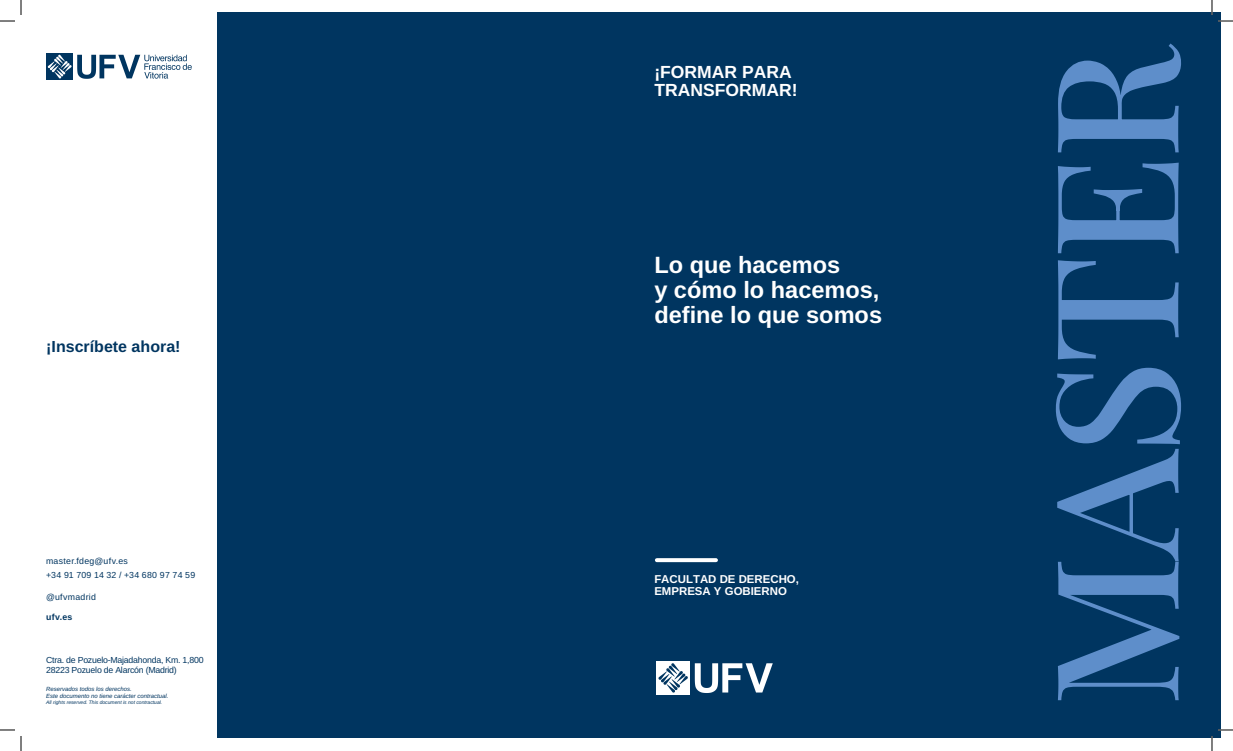
<style>
.page{position:relative;width:1233px;height:751px;background:#fff}
.page>*{position:absolute;margin:0;border:0;box-sizing:border-box;transform-origin:0 0}
.t1{font:500 170.6px "Playfair Display";letter-spacing:-.025em;color:#5e8eca}
.t2{font:700 23.5px/25px "Arimo";color:#fff}
.t3{font:700 17.5px/17.5px "Arimo";color:#fff}
.t4{font:700 16px "Arimo";color:#003560}
.t5{font:700 11.4px/12.5px "Arimo";color:#fff}
.t6{font:8.7px/10.5px "Arimo";letter-spacing:-.025em;color:#003560}
.t7{font:8.7px "Arimo";letter-spacing:.03em;color:#003560}
.t8{font:700 8.7px "Arimo";color:#003560}
.t9{font:italic 6px/7.2px "Arimo";color:#003560}
.t10{font:italic 5px "Arimo";color:#003560}
</style>
<div class="page">
<div style="left:217px;top:12px;width:1003px;height:726px;background:#003560"></div>
<div style="left:656px;top:661px;width:34px;height:33px;background:#fff"></div>
<svg style="left:658px;top:663px;width:30px;height:29px"></svg>
<svg style="left:695px;top:663px;width:78px;height:30px"></svg>
<svg style="left:657px;top:558px;width:59px;height:4px"></svg>
<div style="left:46px;top:53px;width:27px;height:27px;background:#003560"></div>
<svg style="left:48px;top:55px;width:144px;height:24px"></svg>
<svg style="left:1218px;top:20px;width:15px;height:2px"></svg>
<svg style="left:0;top:729px;width:15px;height:1px"></svg>
<svg style="left:1218px;top:729px;width:15px;height:1px"></svg>
<svg style="left:0;top:0;width:22px;height:22px"></svg>
<svg style="left:20px;top:736px;width:2px;height:15px"></svg>
<svg style="left:1211px;top:0;width:1px;height:15px"></svg>
<svg style="left:1211px;top:736px;width:1px;height:15px"></svg>
<h3 class="t4" style="left:46px;top:335px;width:136px">¡Inscríbete ahora!</h3>
<h3 class="t7" style="left:46px;top:554px;width:83px">master.fdeg@ufv.es</h3>
<h3 class="t7" style="left:46px;top:569px;width:151px">+34 91 709 14 32 / +34 680 97 74 59</h3>
<h3 class="t8" style="left:46px;top:611px;width:28px">ufv.es</h3>
<h3 class="t7" style="left:46px;top:590px;width:51px">@ufvmadrid</h3>
<h3 class="t6" style="left:46px;top:655px;width:159px">Ctra. de Pozuelo-Majadahonda, Km. 1,800<br>28223 Pozuelo de Alarcón (Madrid)</h3>
<p class="t9" style="left:46px;top:685px;width:124px">Reservados todos los derechos.<br>Este documento no tiene carácter contractual.</p>
<p class="t10" style="left:46px;top:699px;width:118px">All rights reserved. This document is not contractual.</p>
<h3 class="t3" style="left:654px;top:64px;width:145px">¡FORMAR PARA<br>TRANSFORMAR!</h3>
<h2 class="t2" style="left:654px;top:252px;width:229px">Lo que hacemos<br>y cómo lo hacemos, define lo que somos</h2>
<h3 class="t5" style="left:654px;top:572px;width:146px">FACULTAD DE DERECHO,<br>EMPRESA Y GOBIERNO</h3>
<h1 class="t1" style="left:981px;top:707px;width:665px;rotate:-90deg">MASTER</h1>
</div>
